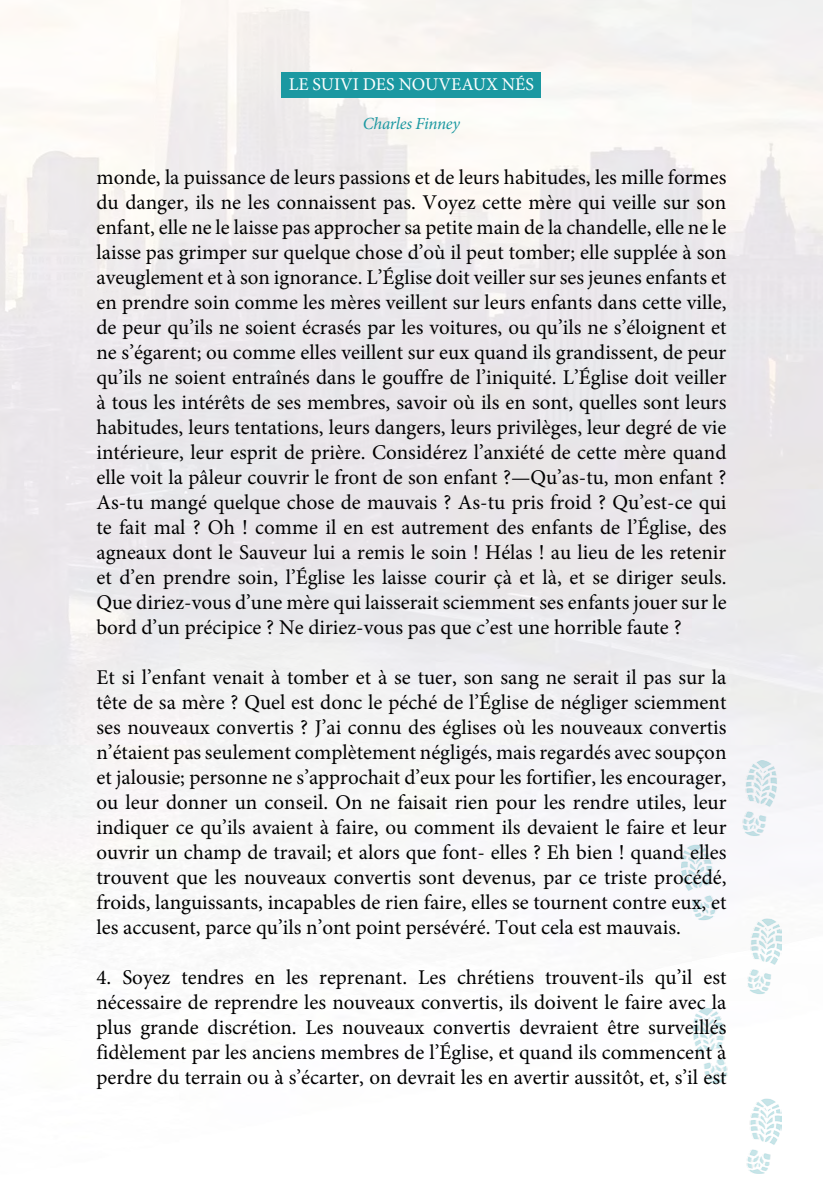
<style>
.page{position:relative;width:823px;height:1202px;background:#fff}
.page>*{position:absolute;margin:0;border:0;box-sizing:border-box;transform-origin:0 0}
.t1{font:21px/25px "Minion Pro";color:#000;text-align:justify}
.t2{font:18px "Minion Pro";color:#fff}
.t3{font:italic 17px "Minion Pro";letter-spacing:-.02em;color:#1b98a1}
</style>
<div class="page">
<img style="left:0;top:0;width:822px;height:1131px">
<img style="left:681px;top:760px;width:100px;height:414px">
<div style="left:281px;top:72px;width:259px;height:26px;background:#1b98a1"></div>
<p class="t2" style="left:288px;top:72px;width:86px">le suivi des</p>
<p class="t2" style="left:398px;top:72px;width:53px">nouvea</p>
<p class="t2" style="left:472px;top:72px;width:53px">ux nés</p>
<p class="t3" style="left:363px;top:112px;width:98px">Charles Finney</p>
<p class="t1" style="left:96px;top:165px;width:631px">monde, la puissance de leurs passions et de leurs habitudes, les mille formes du danger, ils ne les connaissent pas. Voyez cette mère qui veille sur son enfant, elle ne le laisse pas approcher sa petite main de la chandelle, elle ne le laisse pas grimper sur quelque chose d’où il peut tomber; elle supplée à son aveuglement et à son ignorance. L’Église doit veiller sur ses jeunes enfants et en prendre soin comme les mères veillent sur leurs enfants dans cette ville, de peur qu’ils ne soient écrasés par les voitures, ou qu’ils ne s’éloignent et ne s’égarent; ou comme elles veillent sur eux quand ils grandissent, de peur qu’ils ne soient entraînés dans le gouffre de l’iniquité. L’Église doit veiller à tous les intérêts de ses membres, savoir où ils en sont, quelles sont leurs habitudes, leurs tentations, leurs dangers, leurs privilèges, leur degré de vie intérieure, leur esprit de prière. Considérez l’anxiété de cette mère quand elle voit la pâleur couvrir le front de son enfant ?—Qu’as-tu, mon enfant ?<br>As-tu mangé quelque chose de mauvais ? As-tu pris froid ? Qu’est-ce qui te fait mal ? Oh ! comme il en est autrement des enfants de l’Église, des agneaux dont le Sauveur lui a remis le soin ! Hélas ! au lieu de les retenir et d’en prendre soin, l’Église les laisse courir çà et là, et se diriger seuls.<br>Que diriez-vous d’une mère qui laisserait sciemment ses enfants jouer sur le bord d’un précipice ? Ne diriez-vous pas que c’est une horrible faute ?</p>
<p class="t1" style="left:96px;top:665px;width:631px">Et si l’enfant venait à tomber et à se tuer, son sang ne serait il pas sur la tête de sa mère ? Quel est donc le péché de l’Église de négliger sciemment ses nouveaux convertis ? J’ai connu des églises où les nouveaux convertis n’étaient pas seulement complètement négligés, mais regardés avec soupçon et jalousie; personne ne s’approchait d’eux pour les fortifier, les encourager, ou leur donner un conseil. On ne faisait rien pour les rendre utiles, leur indiquer ce qu’ils avaient à faire, ou comment ils devaient le faire et leur ouvrir un champ de travail; et alors que font- elles ? Eh bien ! quand elles trouvent que les nouveaux convertis sont devenus, par ce triste procédé, froids, languissants, incapables de rien faire, elles se tournent contre eux, et les accusent, parce qu’ils n’ont point persévéré. Tout cela est mauvais.</p>
<p class="t1" style="left:96px;top:965px;width:631px">4. Soyez tendres en les reprenant. Les chrétiens trouvent-ils qu’il est nécessaire de reprendre les nouveaux convertis, ils doivent le faire avec la plus grande discrétion. Les nouveaux convertis devraient être surveillés fidèlement par les anciens membres de l’Église, et quand ils commencent à perdre du terrain ou à s’écarter, on devrait les en avertir aussitôt, et, s’il est</p>
</div>
